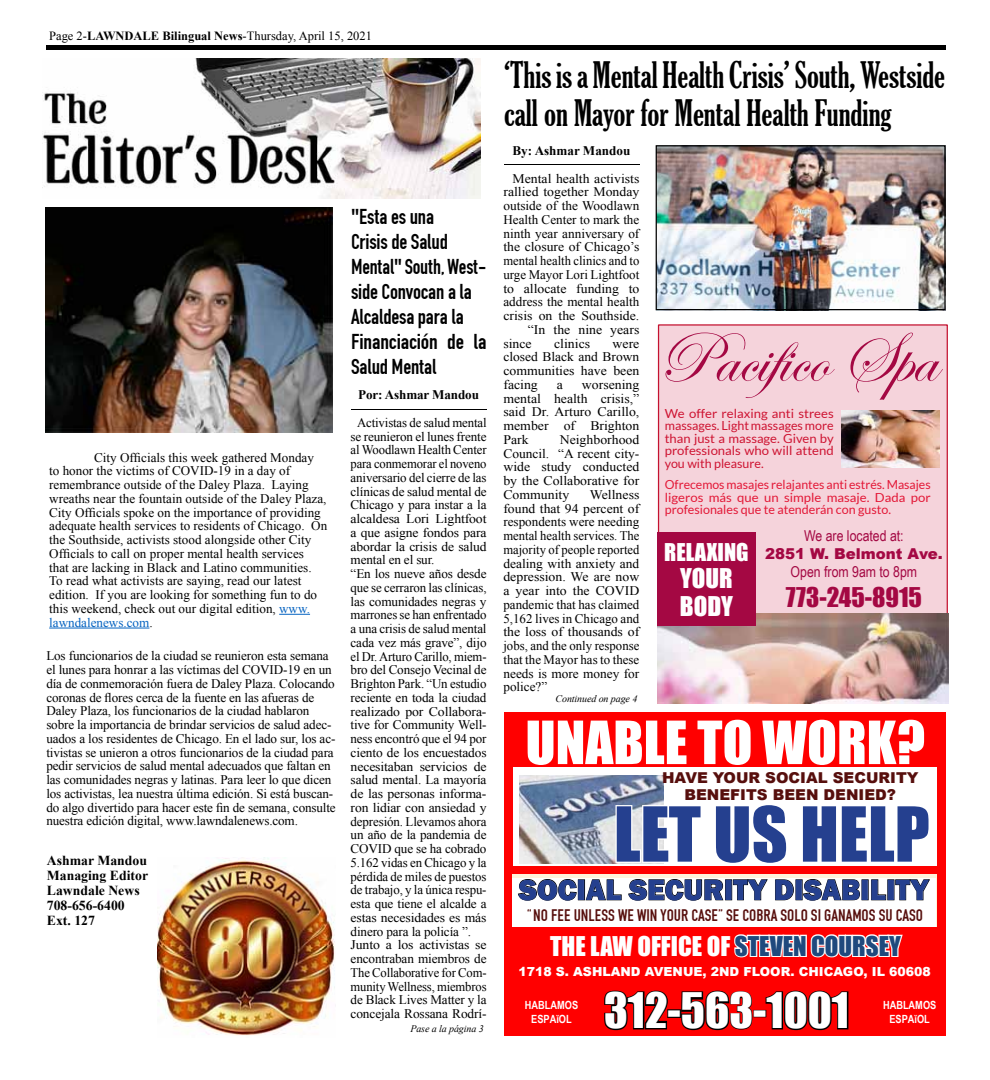
<style>
.page{position:relative;width:990px;height:1080px;background:#fff}
.page>*{position:absolute;margin:0;border:0;box-sizing:border-box;transform-origin:0 0}
.t1{font:72.5px "Edwardian Script ITC";color:#a40843}
.t2{font:70px "Impact";color:#25408f}
.t3{font:55px "Impact";color:#fff}
.t4{font:45px "Impact";color:#fff}
.t5{font:extra-condensed 35px/37.5px "Gloucester";color:#000}
.t6{font:800 30px "Franklin Gothic";color:#25408f}
.t7{font:25px/27.5px "Impact";color:#fff}
.t8{font:25px "Impact";color:#a40843}
.t9{font:22.5px/25px "Fette Engschrift";letter-spacing:-.01em;color:#000}
.t10{font:22.5px "Impact";color:#fff}
.t11{font:17.5px "Fette Engschrift";color:#570f0d}
.t12{font:900 15px/17.5px "Arial";color:#570f0d;text-align:center}
.t13{font:15px "Arial Narrow";color:#a40843}
.t14{font:900 15px "Arial";color:#a40843}
.t15{font:700 13.75px/15px "Times New Roman";color:#000}
.t16{font:13.12px/13.8px "Times New Roman";letter-spacing:-.01em;color:#000}
.t17{font:13.12px/13.8px "Times New Roman";letter-spacing:-.01em;color:#000;text-align:justify;scale:1.05 1}
.t18{font:700 13.12px "Times New Roman";letter-spacing:-.01em;color:#000}
.t19{font:13.12px "Times New Roman";letter-spacing:-.01em;color:#000;scale:.96 1}
.t20{font:13.12px "Times New Roman";letter-spacing:-.01em;color:#000;scale:1.04 1}
.t21{font:12.5px/12.5px "Lato";color:#ce1432;text-align:justify;scale:1.05 1}
.t22{font:12.5px/12.5px "Lato";color:#e31837;text-align:justify}
.t23{font:12.5px "Times New Roman";color:#000}
.t24{font:900 12.5px "Arial";color:#fff}
.t25{font:700 11.25px/13.8px "Arial Narrow Special G1";color:#fff;text-align:center}
.t26{font:italic 10px "Times New Roman";letter-spacing:-.01em;color:#000}
.s1{font-weight:700}
.s2{color:#0563c1}
.s3{color:#1f497d}
</style>
<div class="page">
<div style="left:504px;top:712px;width:442px;height:324px;background:#f00"></div>
<div style="left:513px;top:768px;width:424px;height:98px;background:#fff"></div>
<img style="left:519px;top:776px;width:144px;height:87px">
<svg style="left:614px;top:804px;width:50px;height:60px"></svg>
<svg style="left:512px;top:874px;width:425px;height:53px;background:#fff6e2"></svg>
<div style="left:512px;top:879px;width:424px;height:48px;background:#fff"></div>
<svg style="left:518px;top:879px;width:59px;height:22px"></svg>
<div style="left:578px;top:880px;width:7px;height:20px;border:1px solid #000"></div>
<svg style="left:586px;top:879px;width:36px;height:21px"></svg>
<svg style="left:628px;top:879px;width:95px;height:22px"></svg>
<div style="left:726px;top:880px;width:6px;height:20px;border:1px solid #000"></div>
<svg style="left:733px;top:879px;width:35px;height:21px"></svg>
<svg style="left:775px;top:879px;width:19px;height:21px"></svg>
<svg style="left:803px;top:879px;width:57px;height:22px"></svg>
<svg style="left:871px;top:879px;width:15px;height:21px"></svg>
<svg style="left:895px;top:879px;width:35px;height:21px"></svg>
<svg style="left:604px;top:990px;width:64px;height:41px"></svg>
<div style="left:667px;top:1009px;width:14px;height:9px;border:2px solid #000"></div>
<svg style="left:680px;top:934px;width:223px;height:97px"></svg>
<img style="left:43px;top:59px;width:437px;height:140px">
<img style="left:46px;top:207px;width:286px;height:226px">
<div style="left:46px;top:45px;width:900px;height:5px;background:#000"></div>
<img style="left:157px;top:857px;width:178px;height:179px">
<div style="left:658px;top:324px;width:290px;height:317px;background:#f5d3db;border:1px solid #c41230"></div>
<img style="left:841px;top:411px;width:99px;height:57px">
<img style="left:658px;top:613px;width:290px;height:90px">
<div style="left:657px;top:532px;width:99px;height:94px;background:#a40843"></div>
<hr style="left:279px;top:614px;width:31px;height:1px;background:#0563c1">
<hr style="left:49px;top:628px;width:100px;height:1px;background:#0563c1">
<hr style="left:504px;top:165px;width:136px;height:1px;background:#000">
<hr style="left:351px;top:409px;width:136px;height:1px;background:#000">
<img style="left:658px;top:147px;width:286px;height:161px">
<div style="left:656px;top:145px;width:290px;height:165px;border:1px solid #000"></div>
<p class="t23" style="left:49px;top:27px;width:324px">Page 2-<span class="s1">LAWNDALE Bilingual News</span>-Thursday, April 15, 2021</p>
<p class="t16" style="left:49px;top:450px;width:280px;text-indent:45px">City Officials this week gathered Monday to honor the victims of COVID-19 in a day of remembrance outside of the Daley Plaza. Laying wreaths near the fountain outside of the Daley Plaza, City Officials spoke on the importance of providing adequate health services to residents of Chicago. On the Southside, activists stood alongside other City Officials to call on proper mental health services<br>that are lacking in Black and Latino communities.<br>To read what activists are saying, read our latest edition. If you are looking for something fun to do this weekend, check out our digital edition, <span class="s2">www. lawndalenews.com</span>.</p>
<p class="t16" style="left:46px;top:649px;width:291px">Los funcionarios de la ciudad se reunieron esta semana el lunes para honrar a las víctimas del COVID-19 en un día de conmemoración fuera de Daley Plaza. Colocando coronas de flores cerca de la fuente en las afueras de Daley Plaza, los funcionarios de la ciudad hablaron sobre la importancia de brindar servicios de salud adec&shy;uados a los residentes de Chicago. En el lado sur, los ac&shy;tivistas se unieron a otros funcionarios de la ciudad para pedir servicios de salud mental adecuados que faltan en las comunidades negras y latinas. Para leer lo que dicen los activistas, lea nuestra última edición. Si está buscan&shy;do algo divertido para hacer este fin de semana, consulte nuestra edición digital, www.lawndalenews.com.</p>
<p class="t15" style="left:47px;top:853px;width:103px">Ashmar Mandou<br>Managing Editor<br>Lawndale News<br>708-656-6400<br>Ext. 127</p>
<h3 class="t9" style="left:351px;top:204px;width:137px">"Esta es una<br>Crisis de Salud<br>Mental" South, West&shy;side Convocan a la<br>Alcaldesa para la<br>Financiación de la<br>Salud Mental</h3>
<p class="t18" style="left:358px;top:386px;width:122px">Por: Ashmar Mandou</p>
<p class="t16" style="left:351px;top:415px;width:137px;text-indent:7px">Activistas de salud mental se reunieron el lunes frente al Woodlawn Health Center para conmemorar el noveno aniversario del cierre de las clínicas de salud mental de<br>Chicago y para instar a la alcaldesa Lori Lightfoot a que asigne fondos para abordar la crisis de salud mental en el sur.<br>“En los nueve años desde que se cerraron las clínicas, las comunidades negras y marrones se han enfrentado a una crisis de salud mental cada vez más grave”, dijo el Dr. Arturo Carillo, miem&shy;bro del Consejo Vecinal de<br>Brighton Park. “Un estudio reciente en toda la ciudad realizado por Collabora&shy;tive for Community Well&shy;ness encontró que el 94 por ciento de los encuestados necesitaban servicios de salud mental. La mayoría de las personas informa&shy;ron lidiar con ansiedad y depresión. Llevamos ahora un año de la pandemia de<br>COVID que se ha cobrado<br>5.162 vidas en Chicago y la pérdida de miles de puestos de trabajo, y la única respu&shy;esta que tiene el alcalde a estas necesidades es más dinero para la policía ”.<br>Junto a los activistas se encontraban miembros de<br>The Collaborative for Com&shy;munity Wellness, miembros de Black Lives Matter y la concejala Rossana Rodrí-</p>
<p class="t26" style="left:410px;top:1022px;width:75px">Pase a la página 3</p>
<h3 class="t5" style="left:504px;top:57px;width:442px">‘This is a Mental Health Crisis’ South, Westside call on Mayor for Mental Health Funding</h3>
<p class="t18" style="left:512px;top:142px;width:119px">By: Ashmar Mandou</p>
<p class="t17" style="left:512px;top:171px;width:122px">Mental health activists</p>
<p class="t17" style="left:503px;top:185px;width:131px">rallied together Monday</p>
<p class="t16" style="left:503px;top:199px;width:137px">outside of the Woodlawn</p>
<p class="t16" style="left:503px;top:212px;width:137px">Health Center to mark the</p>
<p class="t16" style="left:503px;top:226px;width:137px">ninth year anniversary of</p>
<p class="t20" style="left:503px;top:238px;width:132px">the closure of Chicago’s</p>
<p class="t19" style="left:503px;top:252px;width:143px">mental health clinics and to</p>
<p class="t16" style="left:503px;top:267px;width:137px">urge Mayor Lori Lightfoot</p>
<p class="t17" style="left:503px;top:281px;width:131px">to allocate funding to</p>
<p class="t16" style="left:503px;top:295px;width:137px">address the mental health</p>
<p class="t17" style="left:503px;top:309px;width:131px">crisis on the Southside.</p>
<p class="t17" style="left:528px;top:322px;width:108px">“In the nine years</p>
<p class="t17" style="left:503px;top:336px;width:28px">since</p>
<p class="t17" style="left:554px;top:336px;width:36px">clinics</p>
<h1 class="t1" style="left:657px;top:319px;width:281px">Pacifico Spa</h1>
<p class="t21" style="left:665px;top:407px;width:162px">We offer relaxing anti strees massages. Light massages more than just a massage. Given by professionals who will attend you with pleasure.</p>
<p class="t22" style="left:665px;top:478px;width:267px">Ofrecemos masajes relajantes anti estrés. Masajes ligeros más que un simple masaje. Dada por profesionales que te atenderán con gusto.</p>
<p class="t13" style="left:804px;top:525px;width:101px">We are located at:</p>
<p class="t14" style="left:765px;top:543px;width:179px">2851 W. Belmont Ave.</p>
<p class="t13" style="left:791px;top:561px;width:128px">Open from 9am to 8pm</p>
<h3 class="t8" style="left:786px;top:578px;width:138px">773-245-8915</h3>
<p class="t17" style="left:503px;top:336px;width:131px;text-indent:109px">were closed Black and Brown communities have been facing</p>
<p class="t17" style="left:503px;top:377px;width:131px;text-indent:79px">worsening mental health crisis,” said Dr. Arturo Carillo, member of Brighton Park</p>
<p class="t17" style="left:557px;top:377px;width:7px">a</p>
<p class="t17" style="left:503px;top:432px;width:131px;text-indent:56px">Neighborhood Council. “A recent city&shy;wide study conducted by the Collaborative for Community</p>
<p class="t17" style="left:503px;top:487px;width:131px;text-indent:87px">Wellness found that 94 percent of respondents were needing mental health services. The majority of people reported dealing with anxiety and depression. We are now a year into the COVID pandemic that has claimed 5,162 lives in Chicago and the loss of thousands of jobs, and the only response that the Mayor has to these needs is more money for police?”</p>
<p class="t26" style="left:556px;top:692px;width:83px">Continued on page 4</p>
<h3 class="t10" style="left:664px;top:534px;width:86px">RELAXING</h3>
<h3 class="t7" style="left:680px;top:564px;width:55px">YOUR<br>BODY</h3>
<h3 class="t3" style="left:526px;top:700px;width:401px">UNABLE TO WORK?</h3>
<p class="t12" style="left:662px;top:768px;width:258px">HAVE YOUR SOCIAL SECURITY<br>BENEFITS BEEN DENIED?</p>
<h2 class="t2" style="left:614px;top:780px;width:317px">LET US HELP</h2>
<h3 class="t6" style="left:519px;top:870px;width:411px">SOCIAL SECURITY DISABILITY</h3>
<h3 class="t11" style="left:527px;top:905px;width:398px">“NO FEE UNLESS WE WIN YOUR CASE” SE COBRA SOLO SI GANAMOS SU CASO</h3>
<h3 class="t7" style="left:550px;top:932px;width:352px">THE LAW OFFICE OF <span class="s3">STEVEN COURSEY</span></h3>
<p class="t24" style="left:518px;top:962px;width:414px">1718 S. ASHLAND AVENUE, 2ND FLOOR. CHICAGO, IL 60608</p>
<p class="t25" style="left:525px;top:997px;width:55px">HABLAMOS<br>ESPAÑOL</p>
<h3 class="t4" style="left:604px;top:976px;width:246px">312-563-1001</h3>
<p class="t25" style="left:883px;top:998px;width:55px">HABLAMOS<br>ESPAÑOL</p>
</div>
